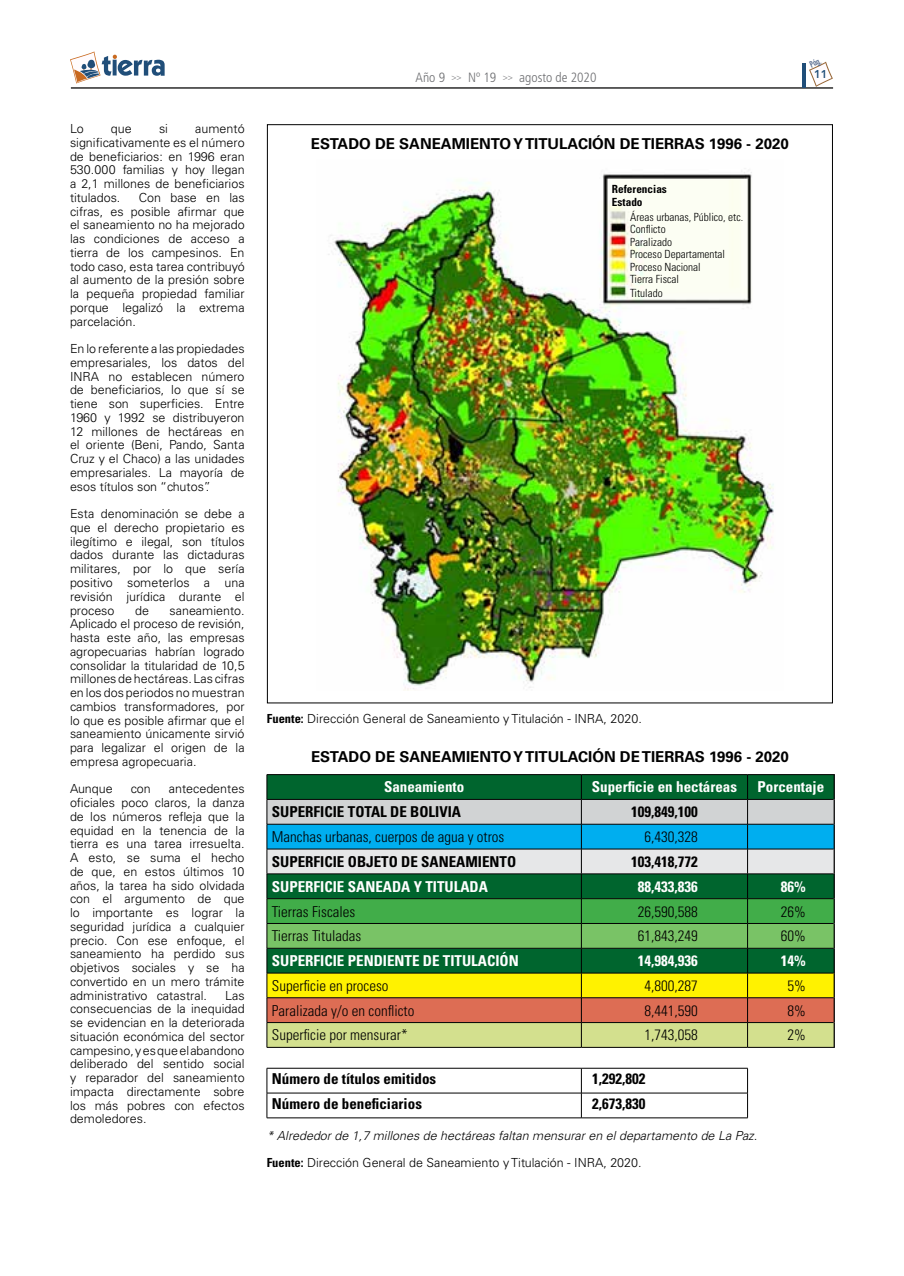
<style>
.page{position:relative;width:904px;height:1276px;background:#fff}
.page>*{position:absolute;margin:0;border:0;box-sizing:border-box;transform-origin:0 0}
.t1{font:300 condensed 15px "Univers LT Std";color:#000}
.t2{font:700 condensed 15px "Univers LT Std";color:#000}
.t3{font:700 condensed 15px "Univers LT Std";color:#fff}
.t4{font:700 15px "Univers LT Std";color:#000}
.t5{font:300 condensed 13.38px "Frutiger LT Std";color:#6d6e71}
.t6{font:300 12.5px/13.8px "Univers LT Std";color:#000;text-align:justify}
.t7{font:italic 300 12.5px/27.5px "Univers LT Std";color:#000}
.t8{font:300 condensed 11.25px/12.6px "Univers LT Std";color:#000}
.t9{font:700 condensed 11.25px/12.5px "Univers LT Std";color:#000}
.t10{font:800 11.25px "Avenir LT Std";color:#204e79}
.t11{font:condensed 8.75px "Futura Std";color:#50658a}
.s1{font-weight:700;font-stretch:condensed}
.s2{font-weight:700;font-style:normal;font-stretch:condensed}
.s3{font-style:normal}
</style>
<div class="page">
<svg style="left:70px;top:51px;width:95px;height:33px"></svg>
<hr style="left:71px;top:87px;width:762px;height:2px;background:#000">
<svg style="left:801px;top:63px;width:4px;height:25px"></svg>
<svg style="left:809px;top:62px;width:24px;height:25px"></svg>
<hr style="left:267px;top:774px;width:314px;height:1px;background:#000">
<hr style="left:581px;top:774px;width:166px;height:1px;background:#000">
<hr style="left:747px;top:774px;width:87px;height:1px;background:#000">
<hr style="left:267px;top:1047px;width:314px;height:1px;background:#000">
<hr style="left:581px;top:1047px;width:166px;height:1px;background:#000">
<hr style="left:747px;top:1047px;width:87px;height:1px;background:#000">
<hr style="left:267px;top:1068px;width:314px;height:1px;background:#000">
<hr style="left:581px;top:1068px;width:166px;height:1px;background:#000">
<hr style="left:267px;top:1092px;width:314px;height:1px;background:#000">
<svg style="left:267px;top:1068px;width:1px;height:49px"></svg>
<hr style="left:581px;top:1092px;width:166px;height:1px;background:#000">
<svg style="left:581px;top:1068px;width:1px;height:49px"></svg>
<svg style="left:747px;top:1068px;width:1px;height:49px"></svg>
<hr style="left:267px;top:1117px;width:314px;height:1px;background:#000">
<hr style="left:581px;top:1117px;width:166px;height:1px;background:#000">
<svg style="left:267px;top:775px;width:567px;height:272px;background:#72a26a"></svg>
<hr style="left:267px;top:948px;width:314px;height:1px;background:#000">
<img style="left:328px;top:172px;width:446px;height:518px">
<p class="t6" style="left:70px;top:122px;width:15px">Lo</p>
<p class="t6" style="left:111px;top:122px;width:22px">que</p>
<p class="t6" style="left:159px;top:122px;width:11px">si</p>
<p class="t6" style="left:70px;top:122px;width:176px;text-indent:125px">aumentó significativamente es el número de beneficiarios: en 1996 eran 530.000 familias y hoy llegan a 2,1 millones de beneficiarios titulados.</p>
<p class="t6" style="left:70px;top:191px;width:176px;text-indent:69px">Con base en las cifras, es posible afirmar que el saneamiento no ha mejorado las condiciones de acceso a tierra de los campesinos. En todo caso, esta tarea contribuyó al aumento de la presión sobre la pequeña propiedad familiar porque legalizó la extrema parcelación.</p>
<p class="t6" style="left:70px;top:342px;width:176px">En lo referente a las propiedades empresariales, los datos del INRA no establecen número de beneficiarios, lo que sí se tiene son superficies. Entre 1960 y 1992 se distribuyeron 12 millones de hectáreas en el oriente (Beni, Pando, Santa Cruz y el Chaco) a las unidades empresariales. La mayoría de esos títulos son “chutos”.</p>
<p class="t6" style="left:70px;top:507px;width:176px">Esta denominación se debe a que el derecho propietario es ilegítimo e ilegal, son títulos dados durante las dictaduras militares, por lo que sería positivo someterlos a una revisión jurídica durante el proceso</p>
<p class="t6" style="left:70px;top:603px;width:176px;text-indent:99px">saneamiento.<br>Aplicado el proceso de revisión, hasta este año, las empresas agropecuarias habrían logrado consolidar la titularidad de 10,5 millones de hectáreas. Las cifras en los dos periodos no muestran cambios transformadores, por lo que es posible afirmar que el saneamiento únicamente sirvió para legalizar el origen de la empresa agropecuaria.</p>
<p class="t6" style="left:70px;top:782px;width:44px">Aunque</p>
<p class="t6" style="left:131px;top:782px;width:22px">con</p>
<p class="t6" style="left:135px;top:603px;width:15px">de</p>
<p class="t6" style="left:70px;top:782px;width:176px;text-indent:99px">antecedentes oficiales poco claros, la danza de los números refleja que la equidad en la tenencia de la tierra es una tarea irresuelta.<br>A esto, se suma el hecho de que, en estos últimos 10 años, la tarea ha sido olvidada con el argumento de que lo importante es lograr la seguridad jurídica a cualquier precio. Con ese enfoque, el saneamiento ha perdido sus objetivos sociales y se ha convertido en un mero trámite administrativo catastral.</p>
<p class="t6" style="left:70px;top:988px;width:176px;text-indent:155px">Las consecuencias de la inequidad se evidencian en la deteriorada situación económica del sector campesino, y es que el abandono deliberado del sentido social y reparador del saneamiento impacta directamente sobre los más pobres con efectos demoledores.</p>
<p class="t5" style="left:415px;top:70px;width:182px">Año 9 <sup>&gt;&gt;</sup> Nº 19 <sup>&gt;&gt;</sup> agosto de 2020</p>
<p class="t4" style="left:311px;top:135px;width:100px">ESTADO DE SAN</p>
<p class="t4" style="left:432px;top:135px;width:244px">EAMIENTO Y TITULACIÓN DE TIERRAS</p>
<p class="t4" style="left:709px;top:135px;width:81px">1996 - 2020</p>
<p class="t9" style="left:612px;top:183px;width:57px">Referencias<br>Estado</p>
<p class="t8" style="left:630px;top:210px;width:115px">Áreas urbanas, Público, etc.<br>Conflicto<br>Paralizado<br>Proceso Departamental<br>Proceso Nacional<br>Tierra Fiscal<br>Titulado</p>
<p class="t11" style="left:807px;top:60px;width:13px;rotate:-25deg">Pág.</p>
<p class="t10" style="left:814px;top:68px;width:15px">11</p>
<p class="t6" style="left:267px;top:712px;width:376px"><span class="s1">Fuente:</span> Dirección General de Saneamiento y Titulación - INRA, 2020.</p>
<p class="t4" style="left:311px;top:748px;width:100px">ESTADO DE SAN</p>
<p class="t4" style="left:432px;top:748px;width:244px">EAMIENTO Y TITULACIÓN DE TIERRAS</p>
<p class="t4" style="left:709px;top:748px;width:81px">1996 - 2020</p>
<p class="t3" style="left:384px;top:778px;width:82px">Saneamiento</p>
<p class="t3" style="left:592px;top:778px;width:146px">Superficie en hectáreas</p>
<p class="t3" style="left:757px;top:778px;width:68px">Porcentaje</p>
<p class="t2" style="left:272px;top:802px;width:191px">SUPERFICIE TOTAL DE BOLIVIA</p>
<p class="t2" style="left:631px;top:802px;width:68px">109,849,100</p>
<p class="t1" style="left:272px;top:828px;width:234px">Manchas urbanas, cuerpos de agua y otros</p>
<p class="t1" style="left:644px;top:828px;width:55px">6,430,328</p>
<p class="t2" style="left:272px;top:852px;width:246px">SUPERFICIE OBJETO DE SANEAMIENTO</p>
<p class="t2" style="left:631px;top:852px;width:68px">103,418,772</p>
<p class="t3" style="left:272px;top:877px;width:217px">SUPERFICIE SANEADA Y TITULADA</p>
<p class="t3" style="left:638px;top:877px;width:61px">88,433,836</p>
<p class="t3" style="left:780px;top:877px;width:26px">86%</p>
<p class="t1" style="left:272px;top:902px;width:85px">Tierras Fiscales</p>
<p class="t1" style="left:638px;top:902px;width:61px">26,590,588</p>
<p class="t1" style="left:780px;top:902px;width:26px">26%</p>
<p class="t1" style="left:272px;top:927px;width:91px">Tierras Tituladas</p>
<p class="t1" style="left:638px;top:927px;width:61px">61,843,249</p>
<p class="t1" style="left:780px;top:927px;width:26px">60%</p>
<p class="t3" style="left:272px;top:951px;width:248px">SUPERFICIE PENDIENTE DE TITULACIÓN</p>
<p class="t3" style="left:638px;top:951px;width:61px">14,984,936</p>
<p class="t3" style="left:780px;top:951px;width:26px">14%</p>
<p class="t1" style="left:272px;top:976px;width:118px">Superficie en proceso</p>
<p class="t1" style="left:644px;top:976px;width:55px">4,800,287</p>
<p class="t1" style="left:787px;top:976px;width:20px">5%</p>
<p class="t1" style="left:272px;top:1001px;width:144px">Paralizada y/o en conflicto</p>
<p class="t1" style="left:644px;top:1001px;width:55px">8,441,590</p>
<p class="t1" style="left:787px;top:1001px;width:20px">8%</p>
<p class="t1" style="left:272px;top:1026px;width:137px">Superficie por mensurar*</p>
<p class="t1" style="left:644px;top:1026px;width:55px">1,743,058</p>
<p class="t1" style="left:787px;top:1026px;width:20px">2%</p>
<p class="t2" style="left:272px;top:1069px;width:166px">Número de títulos emitidos</p>
<p class="t2" style="left:592px;top:1069px;width:55px">1,292,802</p>
<p class="t2" style="left:272px;top:1094px;width:151px">Número de beneficiarios</p>
<p class="t2" style="left:592px;top:1094px;width:55px">2,673,830</p>
<p class="t7" style="left:267px;top:1121px;width:492px">* Alrededor de 1,7 millones de hectáreas faltan mensurar en el departamento de La Paz.<br><span class="s2">Fuente:</span> <span class="s3">Dirección General de Saneamiento y Titulación - INRA, 2020.</span></p>
</div>
